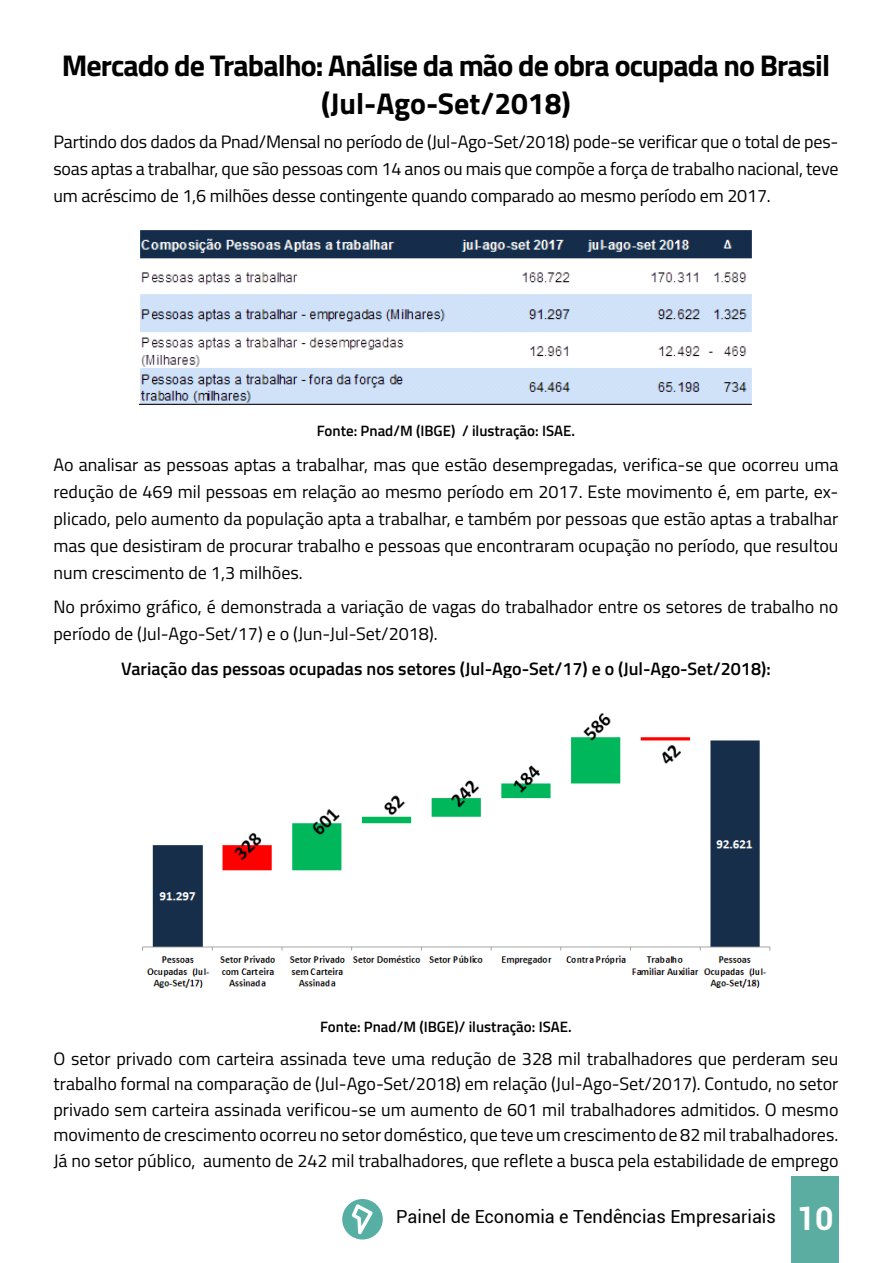
<style>
.page{position:relative;width:893px;height:1263px;background:#fff}
.page>*{position:absolute;margin:0;border:0;box-sizing:border-box;transform-origin:0 0}
.t1{font:700 30px/37.5px "Titillium";letter-spacing:-.03em;color:#000;text-align:center}
.t2{font:18px/27px "Titillium";color:#000;text-align:justify}
.t3{font:600 18px "Titillium";color:#000}
.t4{font:18px "Roboto";color:#000}
.t5{font:600 15px "Titillium";color:#000}
.s1{font-weight:700;font-size:32.1px;color:#fff}
</style>
<div class="page">
<div style="left:791px;top:1176px;width:48px;height:86px;background:#5cada1"></div>
<svg style="left:342px;top:1199px;width:41px;height:40px"></svg>
<img style="left:140px;top:230px;width:612px;height:175px">
<img style="left:142px;top:712px;width:629px;height:276px">
<h1 class="t1" style="left:62px;top:46px;width:770px">Mercado de Trabalho: Análise da mão de obra ocupada no Brasil (Jul-Ago-Set/2018)</h1>
<p class="t2" style="left:53px;top:128px;width:786px">Partindo dos dados da Pnad/Mensal no período de (Jul-Ago-Set/2018) pode-se verificar que o total de pes&shy;soas aptas a trabalhar, que são pessoas com 14 anos ou mais que compõe a força de trabalho nacional, teve um acréscimo de 1,6 milhões desse contingente quando comparado ao mesmo período em 2017.</p>
<p class="t5" style="left:317px;top:420px;width:260px">Fonte: Pnad/M (IBGE) / ilustração: ISAE.</p>
<p class="t2" style="left:53px;top:450px;width:786px">Ao analisar as pessoas aptas a trabalhar, mas que estão desempregadas, verifica-se que ocorreu uma redução de 469 mil pessoas em relação ao mesmo período em 2017. Este movimento é, em parte, ex&shy;plicado, pelo aumento da população apta a trabalhar, e também por pessoas que estão aptas a trabalhar mas que desistiram de procurar trabalho e pessoas que encontraram ocupação no período, que resultou num crescimento de 1,3 milhões.</p>
<p class="t2" style="left:53px;top:593px;width:786px">No próximo gráfico, é demonstrada a variação de vagas do trabalhador entre os setores de trabalho no período de (Jul-Ago-Set/17) e o (Jun-Jul-Set/2018).</p>
<p class="t3" style="left:121px;top:655px;width:651px">Variação das pessoas ocupadas nos setores (Jul-Ago-Set/17) e o (Jul-Ago-Set/2018):</p>
<p class="t5" style="left:320px;top:1015px;width:253px">Fonte: Pnad/M (IBGE)/ ilustração: ISAE.</p>
<p class="t2" style="left:53px;top:1045px;width:786px;line-height:25.5px">O setor privado com carteira assinada teve uma redução de 328 mil trabalhadores que perderam seu trabalho formal na comparação de (Jul-Ago-Set/2018) em relação (Jul-Ago-Set/2017). Contudo, no setor privado sem carteira assinada verificou-se um aumento de 601 mil trabalhadores admitidos. O mesmo movimento de crescimento ocorreu no setor doméstico, que teve um crescimento de 82 mil trabalhadores.<br>Já no setor público, aumento de 242 mil trabalhadores, que reflete a busca pela estabilidade de emprego</p>
<p class="t4" style="left:396px;top:1204px;width:439px">Painel de Economia e Tendências Empresariais <span class="s1">10</span></p>
</div>
